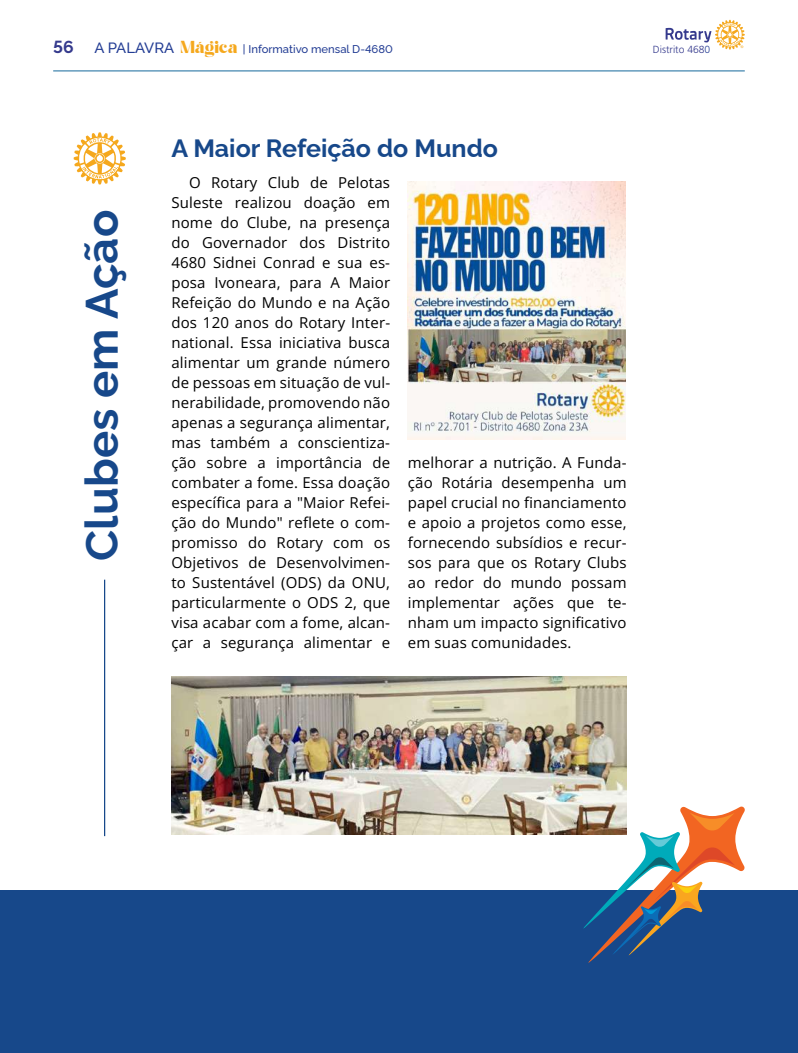
<style>
.page{position:relative;width:798px;height:1053px;background:#fff}
.page>*{position:absolute;margin:0;border:0;box-sizing:border-box;transform-origin:0 0}
.t1{font:700 45.38px "Rawline";color:#17488a}
.t2{font:700 25px "Rawline";color:#17488a}
.t3{font:15px/20px "Open Sans";letter-spacing:.01em;color:#000;text-align:justify}
.t4{font:500 11.25px "Rawline";color:#233d94}
.t5{font:300 10.38px "Frutiger LT Std";color:#353a8d}
.s1{font-weight:700;font-size:17.5px;color:#353a8d}
.s2{font-size:14.88px}
.s3{font-family:"Sugar Magic Personal Use Only";font-weight:400;font-size:17.38px;color:#f5a81d}
.s4{color:#233d94}
</style>
<div class="page">
<svg style="left:665px;top:20px;width:79px;height:30px"></svg>
<div style="left:0;top:890px;width:797px;height:162px;background:#17488a"></div>
<svg style="left:582px;top:806px;width:162px;height:157px"></svg>
<svg style="left:74px;top:132px;width:52px;height:52px"></svg>
<hr style="left:104px;top:579px;width:1px;height:257px;background:#17488a">
<hr style="left:53px;top:70px;width:691px;height:1px;background:#4587af">
<img style="left:171px;top:676px;width:455px;height:158px">
<img style="left:407px;top:181px;width:218px;height:258px">
<p class="t4" style="left:53px;top:40px;width:341px"><span class="s1">56</span> <span class="s2">A PALAVRA</span> <span class="s3">Mágica</span> | Informativo mensal D-4680</p>
<p class="t5" style="left:652px;top:44px;width:59px">Distrito 468<span class="s4">0</span></p>
<h1 class="t1" style="left:67px;top:560px;width:352px;rotate:-90deg">Clubes em Ação</h1>
<h2 class="t2" style="left:171px;top:128px;width:328px">A Maior Refeição do Mundo</h2>
<p class="t3" style="left:171px;top:172px;width:220px;text-indent:18px">O Rotary Club de Pelotas Suleste realizou doação em nome do Clube, na presença do Governador dos Distrito 4680 Sidnei Conrad e sua es&shy;posa Ivoneara, para A Maior Refeição do Mundo e na Ação dos 120 anos do Rotary Inter&shy;national. Essa iniciativa busca alimentar um grande número de pessoas em situação de vul&shy;nerabilidade, promovendo não apenas a segurança alimentar, mas também a conscientiza&shy;ção sobre a importância de combater a fome. Essa doação específica para a "Maior Refei&shy;ção do Mundo" reflete o com&shy;promisso do Rotary com os Objetivos de Desenvolvimen&shy;to Sustentável (ODS) da ONU, particularmente o ODS 2, que visa acabar com a fome, alcan&shy;çar a segurança alimentar e</p>
<p class="t3" style="left:407px;top:452px;width:220px">melhorar a nutrição. A Funda&shy;ção Rotária desempenha um papel crucial no financiamento e apoio a projetos como esse, fornecendo subsídios e recur&shy;sos para que os Rotary Clubs ao redor do mundo possam implementar ações que te&shy;nham um impacto significativo em suas comunidades.</p>
</div>
